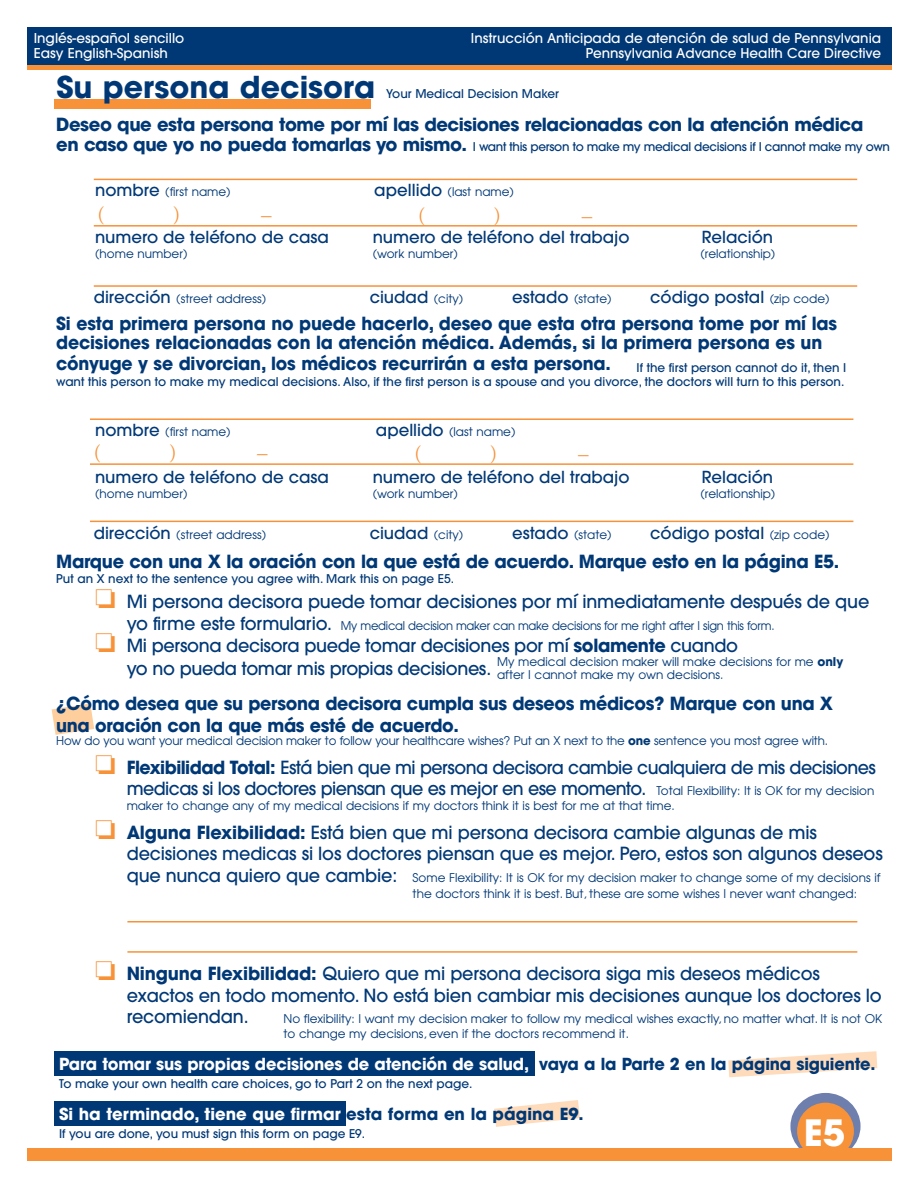
<style>
.page{position:relative;width:918px;height:1188px;background:#fff}
.page>*{position:absolute;margin:0;border:0;box-sizing:border-box;transform-origin:0 0}
.t1{font:700 36px "Avant Garde";color:#fff}
.t2{font:700 30px "Avant Garde";color:#003876}
.t3{font:21px "Adobe Garamond";color:#f79239}
.t4{font:500 18px/21.6px "Avant Garde";letter-spacing:-.01em;color:#003876}
.t5{font:700 18px/21.6px "Avant Garde";letter-spacing:-.02em;color:#003876}
.t6{font:700 18px/20.2px "Avant Garde";letter-spacing:-.02em;color:#003876;scale:.96 1}
.t7{font:500 18px/21.6px "Avant Garde";letter-spacing:-.03em;color:#003876;text-align:right}
.t8{font:500 16.5px "Avant Garde";color:#003876}
.t9{font:700 16.5px "Avant Garde";letter-spacing:-.01em;color:#fff}
.t10{font:500 13.5px "Avant Garde";color:#fff}
.t11{font:12px/16.5px "Avant Garde";color:#003876}
.t12{font:500 12px/13.5px "Avant Garde";color:#003876;text-align:right}
.t13{font:500 12px "Avant Garde";letter-spacing:-.025em;color:#003876}
.t14{font:12px "Avant Garde";letter-spacing:-.02em;color:#003876;scale:.96 1}
.s1{font-weight:700;font-size:18px}
.s2{font-weight:500;font-size:16.5px}
.s3{font-weight:400;font-size:12px}
.s4{color:#f79239}
.s5{font-weight:500;font-size:18px}
.s6{font-weight:700}
.s7{color:#003876}
</style>
<div class="page">
<svg style="left:728px;top:1051px;width:149px;height:26px"></svg>
<svg style="left:27px;top:64px;width:864px;height:6px;background:#cd8343"></svg>
<div style="left:27px;top:27px;width:864px;height:37px;background:#003876"></div>
<div style="left:790px;top:1093px;width:71px;height:66px;background:#6e7fad;border-radius:50%"></div>
<div style="left:27px;top:1149px;width:864px;height:12px;background:#f79239"></div>
<div style="left:797px;top:1103px;width:57px;height:57px;background:#f79239;border-radius:50%"></div>
<svg style="left:494px;top:1100px;width:86px;height:27px"></svg>
<div style="left:55px;top:99px;width:316px;height:10px;background:#f79239"></div>
<div style="left:54px;top:1101px;width:292px;height:25px;background:#003876"></div>
<div style="left:54px;top:1052px;width:480px;height:24px;background:#003876"></div>
<hr style="left:94px;top:179px;width:763px;height:1px;background:#f79239">
<hr style="left:94px;top:285px;width:763px;height:2px;background:#f79239">
<hr style="left:94px;top:225px;width:763px;height:2px;background:#f79239">
<hr style="left:127px;top:921px;width:730px;height:1px;background:#f79239">
<hr style="left:127px;top:951px;width:730px;height:2px;background:#f79239">
<hr style="left:90px;top:418px;width:763px;height:2px;background:#f79239">
<hr style="left:90px;top:521px;width:763px;height:1px;background:#f79239">
<hr style="left:90px;top:463px;width:763px;height:2px;background:#f79239">
<svg style="left:52px;top:703px;width:42px;height:32px"></svg>
<p class="t10" style="left:34px;top:33px;width:152px">Inglés-español sencillo</p>
<p class="t10" style="left:471px;top:33px;width:412px">Instrucción Anticipada de atención de salud de Pennsylvania</p>
<p class="t10" style="left:34px;top:48px;width:136px">Easy English-Spanish</p>
<p class="t10" style="left:586px;top:48px;width:297px">Pennsylvania Advance Health Care Directive</p>
<h2 class="t2" style="left:56px;top:76px;width:320px">Su persona decisora</h2>
<p class="t12" style="left:386px;top:88px;width:174px">Your Medical Decision Maker</p>
<h3 class="t5" style="left:56px;top:115px;width:809px">Deseo que esta persona tome por mí las decisiones relacionadas con la atención médica</h3>
<p class="t13" style="left:56px;top:142px;width:835px"><span class="s1">en caso que yo no pueda tomarlas yo mismo.</span> I want this person to make my medical decisions if I cannot make my own</p>
<p class="t11" style="left:95px;top:184px;width:137px"><span class="s2">nombre</span> (first name)</p>
<p class="t11" style="left:374px;top:184px;width:141px"><span class="s2">apellido</span> (last name)</p>
<h3 class="t8" style="left:95px;top:231px;width:235px">numero de teléfono de casa</h3>
<h3 class="t8" style="left:373px;top:231px;width:258px">numero de teléfono del trabajo</h3>
<h3 class="t8" style="left:702px;top:231px;width:73px">Relación</h3>
<p class="t11" style="left:95px;top:246px;width:94px">(home number)</p>
<p class="t11" style="left:373px;top:246px;width:87px">(work number)</p>
<p class="t11" style="left:700px;top:246px;width:77px">(relationship)</p>
<p class="t11" style="left:94px;top:291px;width:174px"><span class="s2">dirección</span> (street address)</p>
<h3 class="t8" style="left:370px;top:291px;width:95px">ciudad <span class="s3">(city)</span></h3>
<p class="t11" style="left:512px;top:291px;width:101px"><span class="s2">estado</span> (state)</p>
<h3 class="t8" style="left:650px;top:291px;width:181px">código postal <span class="s3">(zip code)</span></h3>
<h3 class="t6" style="left:56px;top:315px;width:815px">Si esta primera persona no puede hacerlo, deseo que esta otra persona tome por mí las decisiones relacionadas con la atención médica. Además, si la primera persona es un cónyuge y se divorcian, los médicos recurrirán a esta persona.</h3>
<h3 class="t3" style="left:97px;top:206px;width:8px">(</h3>
<h3 class="t3" style="left:173px;top:206px;width:8px">)</h3>
<h3 class="t3" style="left:261px;top:206px;width:12px">–</h3>
<h3 class="t3" style="left:418px;top:206px;width:8px">(</h3>
<h3 class="t3" style="left:494px;top:206px;width:8px">)</h3>
<h3 class="t3" style="left:582px;top:206px;width:12px">–</h3>
<p class="t12" style="left:56px;top:362px;width:792px">If the first person cannot do it, then I<br>want this person to make my medical decisions. Also, if the first person is a spouse and you divorce, the doctors will turn to this person.</p>
<p class="t11" style="left:95px;top:424px;width:137px"><span class="s2">nombre</span> (first name)</p>
<p class="t11" style="left:376px;top:424px;width:141px"><span class="s2">apellido</span> (last name)</p>
<h3 class="t8" style="left:95px;top:471px;width:235px">numero de teléfono de casa</h3>
<h3 class="t8" style="left:373px;top:471px;width:258px">numero de teléfono del trabajo</h3>
<h3 class="t8" style="left:702px;top:471px;width:73px">Relación</h3>
<p class="t11" style="left:95px;top:486px;width:94px">(home number)</p>
<p class="t11" style="left:373px;top:486px;width:87px">(work number)</p>
<p class="t11" style="left:700px;top:486px;width:77px">(relationship)</p>
<p class="t11" style="left:94px;top:528px;width:174px"><span class="s2">dirección</span> (street address)</p>
<h3 class="t8" style="left:370px;top:527px;width:95px">ciudad <span class="s3">(city)</span></h3>
<p class="t11" style="left:512px;top:528px;width:101px"><span class="s2">estado</span> (state)</p>
<h3 class="t8" style="left:650px;top:527px;width:181px">código postal <span class="s3">(zip code)</span></h3>
<h3 class="t5" style="left:56px;top:552px;width:785px">Marque con una X la oración con la que está de acuerdo. Marque esto en la página E5.</h3>
<p class="t12" style="left:56px;top:573px;width:399px">Put an X next to the sentence you agree with. Mark this on page E5.</p>
<h3 class="t4" style="left:95px;top:592px;width:776px"><span class="s4">❏</span> Mi persona decisora puede tomar decisiones por mí inmediatamente después de que</h3>
<p class="t14" style="left:127px;top:621px;width:676px"><span class="s5">yo firme este formulario.</span> My medical decision maker can make decisions for me right after I sign this form.</p>
<h3 class="t4" style="left:127px;top:636px;width:613px;line-height:22.5px;text-indent:-32px"><span class="s4">❏</span> Mi persona decisora puede tomar decisiones por mí <span class="s6">solamente</span> cuando yo no pueda tomar mis propias decisiones.</h3>
<h3 class="t5" style="left:56px;top:694px;width:778px">¿Cómo desea que su persona decisora cumpla sus deseos médicos? Marque con una X una oración con la que más esté de acuerdo.</h3>
<p class="t11" style="left:56px;top:733px;width:773px">How do you want your medical decision maker to follow your healthcare wishes? Put an X next to the <span class="s6">one</span> sentence you most agree with.</p>
<h3 class="t7" style="left:95px;top:758px;width:782px"><span class="s4">❏</span> <span class="s6">Flexibilidad Total:</span> Está bien que mi persona decisora cambie cualquiera de mis decisiones medicas si los doctores piensan que es mejor en ese momento. <span class="s3">Total Flexibility: It is OK for my decision</span></h3>
<p class="t11" style="left:127px;top:799px;width:550px">maker to change any of my medical decisions if my doctors think it is best for me at that time.</p>
<h3 class="t4" style="left:127px;top:823px;width:758px;text-indent:-31px"><span class="s4">❏</span> <span class="s6">Alguna Flexibilidad:</span> Está bien que mi persona decisora cambie algunas de mis decisiones medicas si los doctores piensan que es mejor. Pero, estos son algunos deseos</h3>
<p class="t11" style="left:413px;top:870px;width:469px;text-indent:-286px"><span class="s5">que nunca quiero que cambie:</span> Some Flexibility: It is OK for my decision maker to change some of my decisions if the doctors think it is best. But, these are some wishes I never want changed:</p>
<h3 class="t3" style="left:94px;top:444px;width:8px">(</h3>
<h3 class="t3" style="left:170px;top:444px;width:8px">)</h3>
<h3 class="t3" style="left:257px;top:444px;width:12px">–</h3>
<h3 class="t3" style="left:414px;top:445px;width:8px">(</h3>
<h3 class="t3" style="left:491px;top:445px;width:8px">)</h3>
<h3 class="t3" style="left:578px;top:445px;width:12px">–</h3>
<p class="t11" style="left:497px;top:656px;width:348px;line-height:13.5px">My medical decision maker will make decisions for me <span class="s6">only </span>after I cannot make my own decisions.</p>
<h3 class="t4" style="left:127px;top:964px;width:757px;text-indent:-31px"><span class="s4">❏</span> <span class="s6">Ninguna Flexibilidad:</span> Quiero que mi persona decisora siga mis deseos médicos exactos en todo momento. No está bien cambiar mis decisiones aunque los doctores lo recomiendan.</h3>
<p class="t11" style="left:284px;top:1013px;width:600px;line-height:15px">No flexibility: I want my decision maker to follow my medical wishes exactly, no matter what. It is not OK to change my decisions, even if the doctors recommend it.</p>
<h3 class="t9" style="left:59px;top:1058px;width:818px">Para tomar sus propias decisiones de atención de salud, <span class="s7">vaya a la Parte 2 en la página siguiente.</span></h3>
<p class="t12" style="left:59px;top:1078px;width:415px">To make your own health care choices, go to Part 2 on the next page.</p>
<h3 class="t9" style="left:59px;top:1108px;width:526px">Si ha terminado, tiene que firmar <span class="s7">esta forma en la página E9.</span></h3>
<p class="t12" style="left:59px;top:1128px;width:308px">If you are done, you must sign this form on page E9.</p>
<h1 class="t1" style="left:804px;top:1120px;width:43px">E5</h1>
</div>
